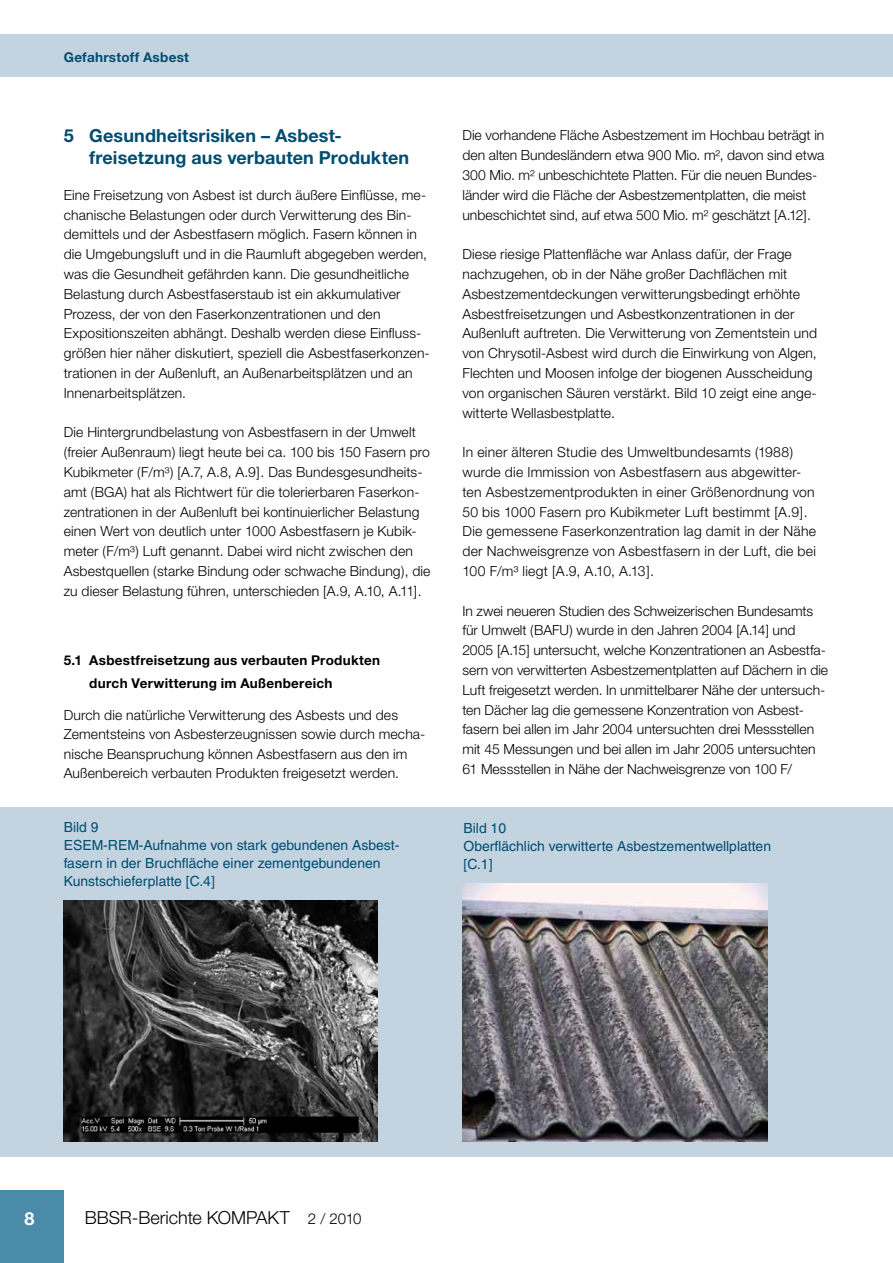
<style>
.page{position:relative;width:893px;height:1263px;background:#fff}
.page>*{position:absolute;margin:0;border:0;box-sizing:border-box;transform-origin:0 0}
.Hierarchie_1{font:700 18px/22.5px "Helvetica Neue";letter-spacing:.005em;color:#004c71}
.t1{font:300 18px "Helvetica Neue";color:#000}
.t2{font:700 18px "Helvetica Neue";color:#fff}
.Fließtext{font:300 13.95px/19.8px "Helvetica Neue";letter-spacing:.01em;color:#000}
.t3{font:13.95px/18px "Helvetica";color:#004c71}
.Hierarchie_2{font:700 13.5px/22.5px "Helvetica Neue";letter-spacing:.02em;color:#000}
.t4{font:700 13.5px "Helvetica Neue";letter-spacing:.02em;color:#004c71}
.s1{font-size:15px}
</style>
<div class="page">
<div style="left:0;top:34px;width:893px;height:42px;background:#c3d4e0"></div>
<div style="left:0;top:1190px;width:64px;height:73px;background:#498ba9"></div>
<div style="left:0;top:807px;width:893px;height:350px;background:#c3d4e0"></div>
<img style="left:64px;top:900px;width:313px;height:242px">
<img style="left:462px;top:884px;width:305px;height:258px">
<p class="t4" style="left:64px;top:49px;width:127px">Gefahrstoff Asbest</p>
<p class="Hierarchie_1" style="left:89px;top:124px;width:321px;text-indent:-26px">5 Gesundheitsrisiken – Asbest&shy;freisetzung aus verbauten Produkten</p>
<p class="Fließtext" style="left:64px;top:185px;width:367px">Eine Freisetzung von Asbest ist durch äußere Einflüsse, me&shy;chanische Belastungen oder durch Verwitterung des Bin&shy;demittels und der Asbestfasern möglich. Fasern können in die Umgebungsluft und in die Raumluft abgegeben werden, was die Gesundheit gefährden kann. Die gesundheitliche Belastung durch Asbestfaserstaub ist ein akkumulativer Prozess, der von den Faserkonzentrationen und den Expositionszeiten abhängt. Deshalb werden diese Einfluss&shy;größen hier näher diskutiert, speziell die Asbestfaserkonzen&shy;trationen in der Außenluft, an Außenarbeitsplätzen und an Innenarbeitsplätzen.</p>
<p class="Fließtext" style="left:64px;top:422px;width:368px">Die Hintergrundbelastung von Asbestfasern in der Umwelt (freier Außenraum) liegt heute bei ca. 100 bis 150 Fasern pro Kubikmeter (F/m³) [A.7, A.8, A.9]. Das Bundesgesundheits&shy;amt (BGA) hat als Richtwert für die tolerierbaren Faserkon&shy;zentrationen in der Außenluft bei kontinuierlicher Belastung einen Wert von deutlich unter 1000 Asbestfasern je Kubik&shy;meter (F/m³) Luft genannt. Dabei wird nicht zwischen den Asbestquellen (starke Bindung oder schwache Bindung), die zu dieser Belastung führen, unterschieden [A.9, A.10, A.11].</p>
<p class="Hierarchie_2" style="left:89px;top:649px;width:292px;text-indent:-26px">5.1 Asbestfreisetzung aus verbauten Produkten durch Verwitterung im Außenbereich</p>
<p class="Fließtext" style="left:64px;top:705px;width:363px">Durch die natürliche Verwitterung des Asbests und des Zementsteins von Asbesterzeugnissen sowie durch mecha&shy;nische Beanspruchung können Asbestfasern aus den im Außenbereich verbauten Produkten freigesetzt werden.</p>
<p class="Fließtext" style="left:462px;top:125px;width:364px">Die vorhandene Fläche Asbestzement im Hochbau beträgt in den alten Bundesländern etwa 900 Mio. m², davon sind etwa 300 Mio. m² unbeschichtete Platten. Für die neuen Bundes&shy;länder wird die Fläche der Asbestzementplatten, die meist unbeschichtet sind, auf etwa 500 Mio. m² geschätzt [A.12].</p>
<p class="Fließtext" style="left:462px;top:244px;width:356px">Diese riesige Plattenfläche war Anlass dafür, der Frage nachzugehen, ob in der Nähe großer Dachflächen mit Asbestzementdeckungen verwitterungsbedingt erhöhte Asbestfreisetzungen und Asbestkonzentrationen in der Außenluft auftreten. Die Verwitterung von Zementstein und von Chrysotil-Asbest wird durch die Einwirkung von Algen, Flechten und Moosen infolge der biogenen Ausscheidung von organischen Säuren verstärkt. Bild 10 zeigt eine ange&shy;witterte Wellasbestplatte.</p>
<p class="Fließtext" style="left:462px;top:442px;width:355px">In einer älteren Studie des Umweltbundesamts (1988) wurde die Immission von Asbestfasern aus abgewitter&shy;ten Asbestzementprodukten in einer Größenordnung von 50 bis 1000 Fasern pro Kubikmeter Luft bestimmt [A.9].<br>Die gemessene Faserkonzentration lag damit in der Nähe der Nachweisgrenze von Asbestfasern in der Luft, die bei 100 F/m³ liegt [A.9, A.10, A.13].</p>
<p class="Fließtext" style="left:462px;top:600px;width:367px">In zwei neueren Studien des Schweizerischen Bundesamts für Umwelt (BAFU) wurde in den Jahren 2004 [A.14] und 2005 [A.15] untersucht, welche Konzentrationen an Asbestfa&shy;sern von verwitterten Asbestzementplatten auf Dächern in die Luft freigesetzt werden. In unmittelbarer Nähe der untersuch&shy;ten Dächer lag die gemessene Konzentration von Asbest&shy;fasern bei allen im Jahr 2004 untersuchten drei Messstellen mit 45 Messungen und bei allen im Jahr 2005 untersuchten 61 Messstellen in Nähe der Nachweisgrenze von 100 F/</p>
<p class="t3" style="left:64px;top:818px;width:337px">Bild 9<br>ESEM-REM-Aufnahme von stark gebundenen Asbest&shy;fasern in der Bruchfläche einer zementgebundenen Kunstschieferplatte [C.4]</p>
<p class="t3" style="left:463px;top:819px;width:309px">Bild 10<br>Oberflächlich verwitterte Asbestzementwellplatten [C.1]</p>
<p class="t2" style="left:24px;top:1207px;width:12px">8</p>
<p class="t1" style="left:85px;top:1206px;width:278px">BBSR-Berichte KOMPAKT <span class="s1">2 / 2010</span></p>
</div>
